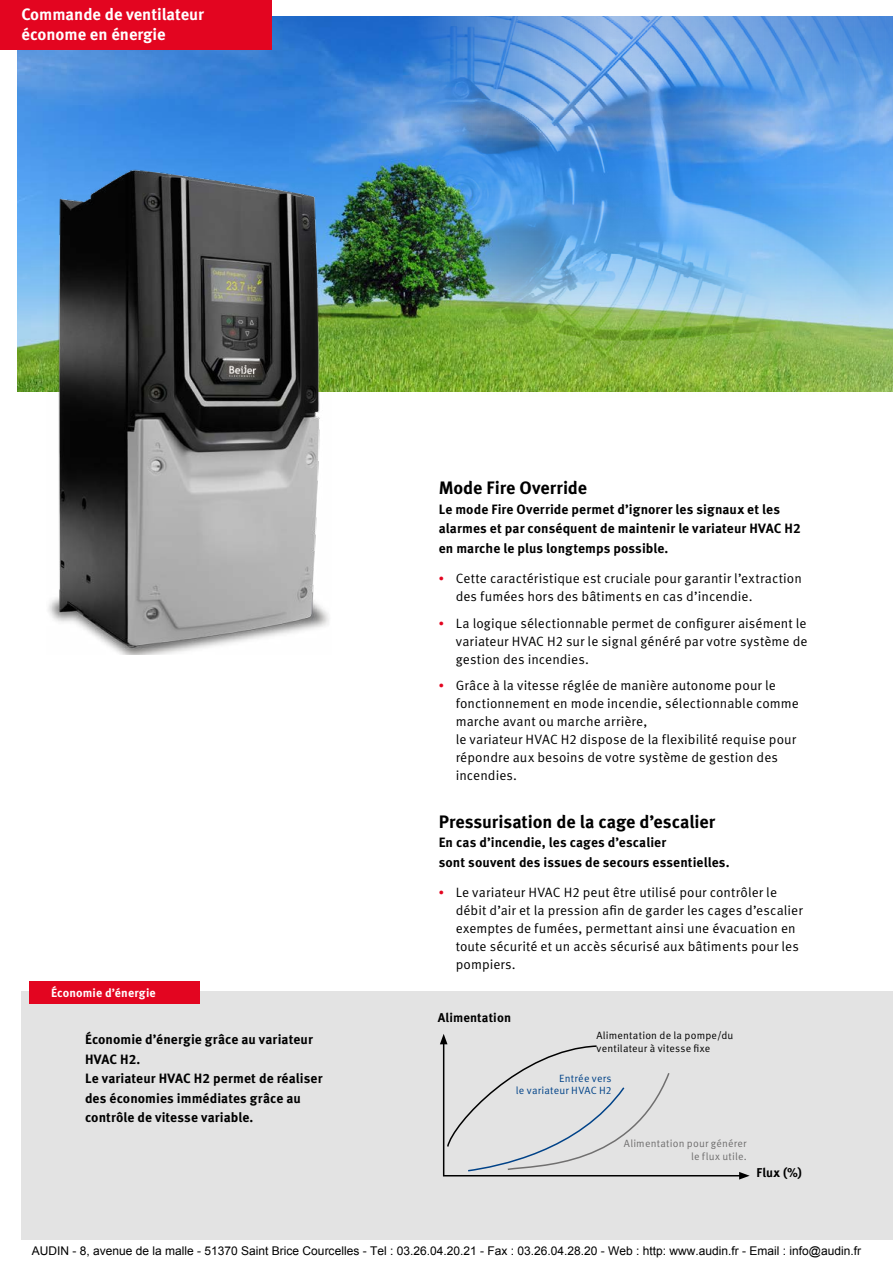
<style>
.page{position:relative;width:893px;height:1263px;background:#fff}
.page>*{position:absolute;margin:0;border:0;box-sizing:border-box;transform-origin:0 0}
.t1{font:700 18px "Meta OT";letter-spacing:-.005em;color:#000}
.t2{font:700 16.5px/19.8px "Meta OT";color:#fff}
.t3{font:13.5px/18px "Meta OT Norm";letter-spacing:.005em;color:#000}
.t4{font:700 13.5px/19.5px "Meta OT";letter-spacing:.005em;color:#000}
.t5{font:700 12.75px "Meta OT";letter-spacing:.01em;color:#000}
.t6{font:12px "Arial";color:#000}
.t7{font:700 12px "Meta OT";letter-spacing:.01em;color:#fff}
.t8{font:10.5px/12.6px "Meta OT Norm";letter-spacing:.02em;color:#000}
.t9{font:10.5px/12.6px "Meta OT Norm";letter-spacing:.02em;color:#706f6f;text-align:right}
.t10{font:10.5px/12.6px "Meta OT Norm";letter-spacing:.02em;color:#004288;text-align:right}
.s1{font-family:"Adobe Garamond Pro";color:#e30520}
</style>
<div class="page">
<div style="left:21px;top:991px;width:872px;height:248px;background:#e3e3e3"></div>
<img style="left:17px;top:17px;width:389px;height:375px">
<img style="left:406px;top:17px;width:487px;height:375px">
<img style="left:46px;top:157px;width:285px;height:498px">
<div style="left:30px;top:982px;width:170px;height:22px;background:#e30520"></div>
<svg style="left:440px;top:1034px;width:310px;height:145px"></svg>
<div style="left:0;top:0;width:271px;height:50px;background:#e30520"></div>
<p class="t2" style="left:22px;top:5px;width:184px">Commande de ventilateur économe en énergie</p>
<p class="t7" style="left:51px;top:986px;width:106px">Économie d’énergie</p>
<p class="t4" style="left:85px;top:1030px;width:239px">Économie d’énergie grâce au variateur<br>HVAC H2.<br>Le variateur HVAC H2 permet de réaliser des économies immédiates grâce au contrôle de vitesse variable.</p>
<h1 class="t1" style="left:439px;top:477px;width:150px">Mode Fire Override</h1>
<p class="t4" style="left:439px;top:500px;width:363px">Le mode Fire Override permet d’ignorer les signaux et les alarmes et par conséquent de maintenir le variateur HVAC H2 en marche le plus longtemps possible.</p>
<p class="t3" style="left:456px;top:570px;width:348px;text-indent:-17px"><span class="s1">•</span> Cette caractéristique est cruciale pour garantir l’extraction des fumées hors des bâtiments en cas d’incendie.</p>
<p class="t3" style="left:456px;top:614px;width:353px;text-align:justify;text-indent:-17px"><span class="s1">•</span> La logique sélectionnable permet de configurer aisément le variateur HVAC H2 sur le signal généré par votre système de gestion des incendies.</p>
<p class="t3" style="left:456px;top:677px;width:345px;text-indent:-17px"><span class="s1">•</span> Grâce à la vitesse réglée de manière autonome pour le fonctionnement en mode incendie, sélectionnable comme marche avant ou marche arrière,<br>le variateur HVAC H2 dispose de la flexibilité requise pour répondre aux besoins de votre système de gestion des incendies.</p>
<h1 class="t1" style="left:439px;top:810px;width:278px">Pressurisation de la cage d’escalier</h1>
<p class="t4" style="left:439px;top:833px;width:292px">En cas d’incendie, les cages d’escalier<br>sont souvent des issues de secours essentielles.</p>
<p class="t3" style="left:456px;top:884px;width:348px;text-indent:-17px"><span class="s1">•</span> Le variateur HVAC H2 peut être utilisé pour contrôler le débit d’air et la pression afin de garder les cages d’escalier exemptes de fumées, permettant ainsi une évacuation en toute sécurité et un accès sécurisé aux bâtiments pour les pompiers.</p>
<p class="t5" style="left:438px;top:1010px;width:75px">Alimentation</p>
<p class="t8" style="left:596px;top:1029px;width:138px">Alimentation de la pompe/du ventilateur à vitesse fixe</p>
<p class="t10" style="left:516px;top:1072px;width:97px">Entrée vers<br>le variateur HVAC H2</p>
<p class="t9" style="left:624px;top:1137px;width:124px">Alimentation pour générer le flux utile.</p>
<p class="t5" style="left:756px;top:1164px;width:47px">Flux (%)</p>
<p class="t6" style="left:32px;top:1243px;width:831px">AUDIN - 8, avenue de la malle - 51370 Saint Brice Courcelles - Tel : 03.26.04.20.21 - Fax : 03.26.04.28.20 - Web : http: www.audin.fr - Email : info@audin.fr</p>
</div>
